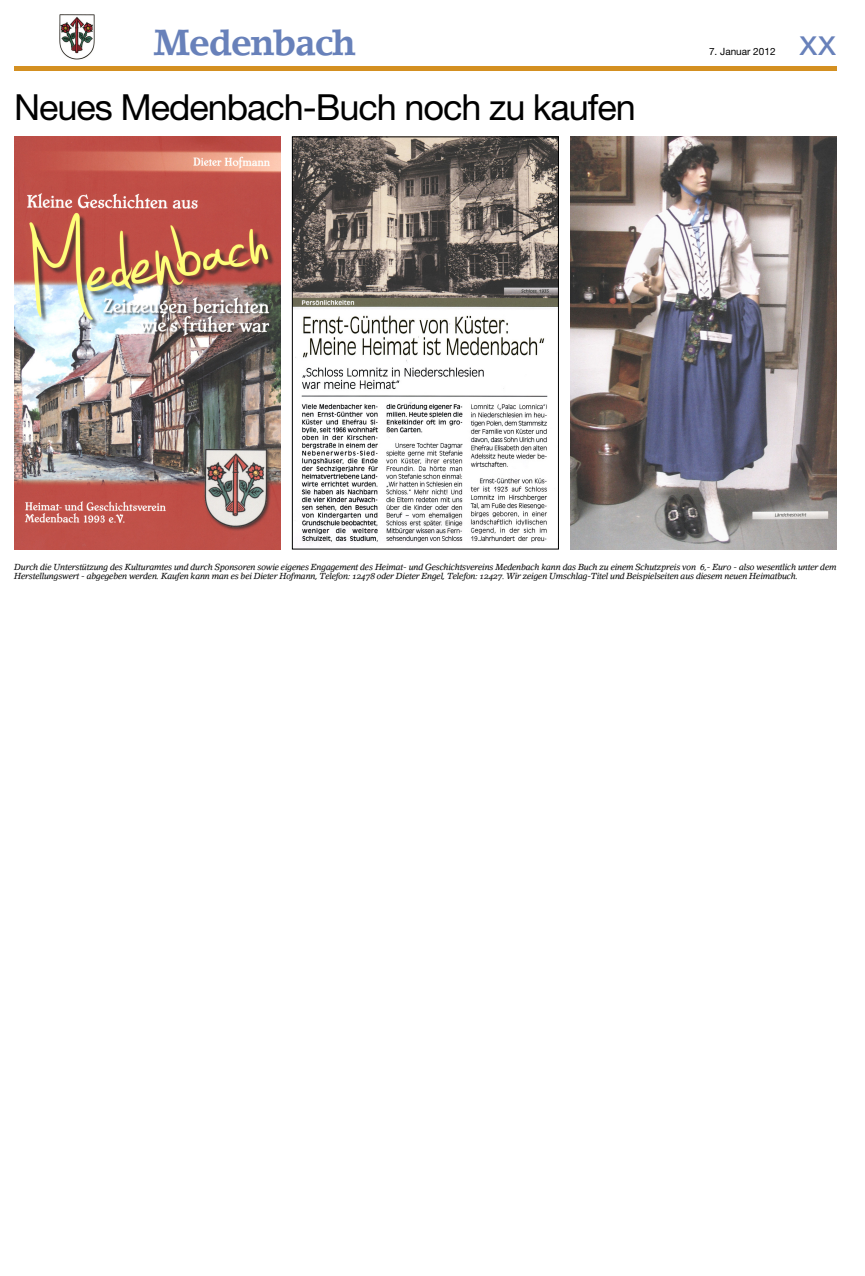
<style>
.page{position:relative;width:865px;height:1276px;background:#fff}
.page>*{position:absolute;margin:0;border:0;box-sizing:border-box;transform-origin:0 0}
.t1{font:36px "Helvetica Neue";letter-spacing:-.03em;color:#000}
.t2{font:36px "Lino Letter Bold Os F";letter-spacing:-.04em;color:#6881ba}
.t3{font:36px "Helvetica Neue";color:#6881ba}
.t4{font:10px "Helvetica Neue";color:#000}
.t5{font:8.7px/9.1px "Lino Letter Italic Os F";letter-spacing:-.035em;color:#000}
</style>
<div class="page">
<img style="left:59px;top:15px;width:36px;height:44px">
<div style="left:14px;top:66px;width:822px;height:5px;background:#d49021"></div>
<img style="left:14px;top:137px;width:267px;height:412px">
<img style="left:294px;top:139px;width:262px;height:404px">
<div style="left:292px;top:137px;width:266px;height:412px;border:1px solid #000"></div>
<img style="left:570px;top:137px;width:266px;height:412px">
<h1 class="t2" style="left:153px;top:30px;width:205px">Medenbach</h1>
<h1 class="t1" style="left:14px;top:86px;width:623px">Neues Medenbach-Buch noch zu kaufen</h1>
<p class="t4" style="left:709px;top:46px;width:68px">7. Januar 2012</p>
<h1 class="t3" style="left:799px;top:21px;width:39px">xx</h1>
<p class="t5" style="left:14px;top:562px;width:824px">Durch die Unterstützung des Kulturamtes und durch Sponsoren sowie eigenes Engagement des Heimat- und Geschichtsvereins Medenbach kann das Buch zu einem Schutzpreis von 6,- Euro - also wesentlich unter dem<br>Herstellungswert - abgegeben werden. Kaufen kann man es bei Dieter Hofmann, Telefon: 12478 oder Dieter Engel, Telefon: 12427. Wir zeigen Umschlag-Titel und Beispielseiten aus diesem neuen Heimatbuch.</p>
</div>
